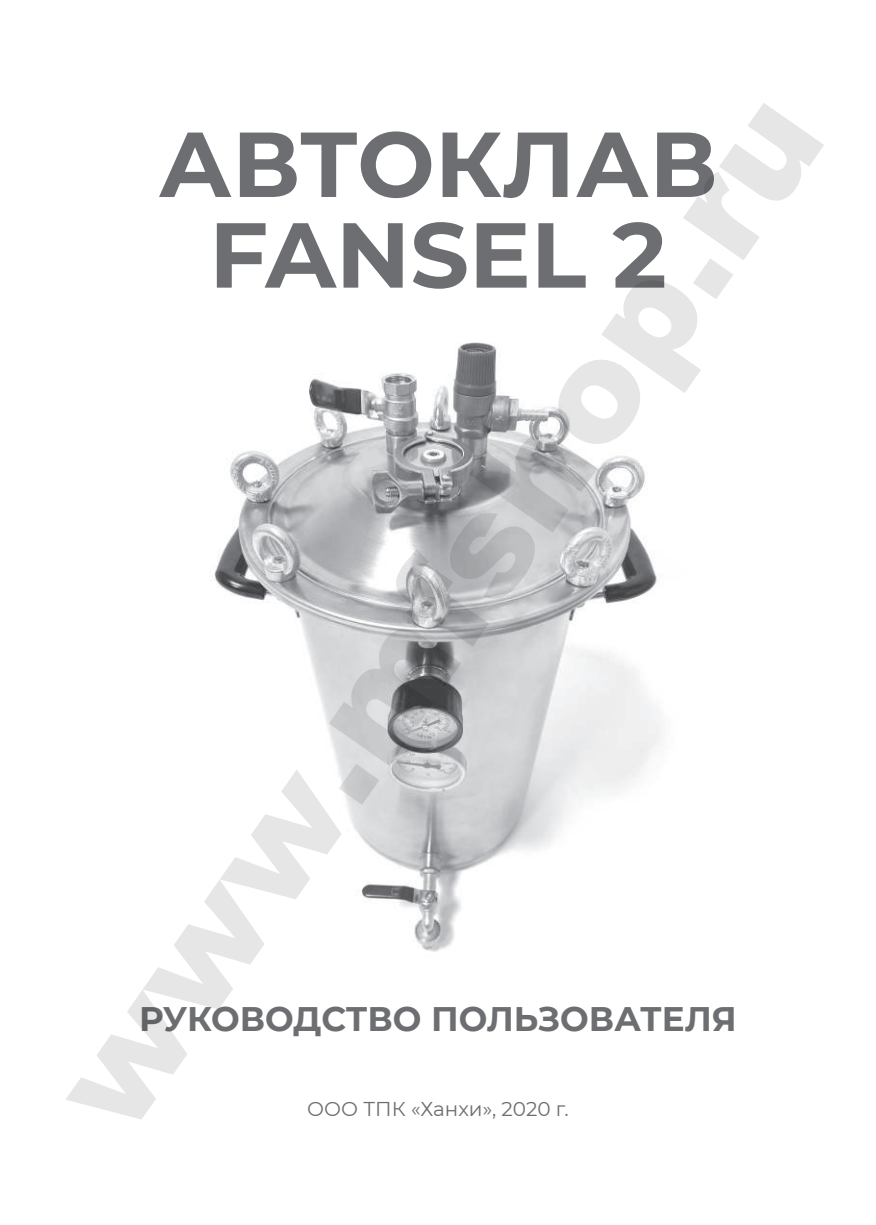
<style>
.page{position:relative;width:876px;height:1225px;background:#fff}
.page>*{position:absolute;margin:0;border:0;box-sizing:border-box;transform-origin:0 0}
.t1{font:900 142.4px "Arial";color:rgb(0 0 0/.1)}
.t2{font:700 92px/90.6px "Montserrat";color:#6d6e71;text-align:center}
.t3{font:700 34px "Montserrat";color:#6d6e71}
.t4{font:20px "Montserrat";color:#6d6e71}
</style>
<div class="page">
<img style="left:210px;top:342px;width:453px;height:610px">
<h1 class="t1" style="left:-1px;top:1053px;width:1227px;rotate:-55deg">www.mfshop.ru</h1>
<h2 class="t2" style="left:158px;top:114px;width:560px">АВТОКЛАВ<br>FANSEL 2</h2>
<p class="t3" style="left:139px;top:994px;width:599px">РУКОВОДСТВО ПОЛЬЗОВАТЕЛЯ</p>
<p class="t4" style="left:307px;top:1095px;width:263px">ООО ТПК «Ханхи», 2020 г.</p>
</div>
